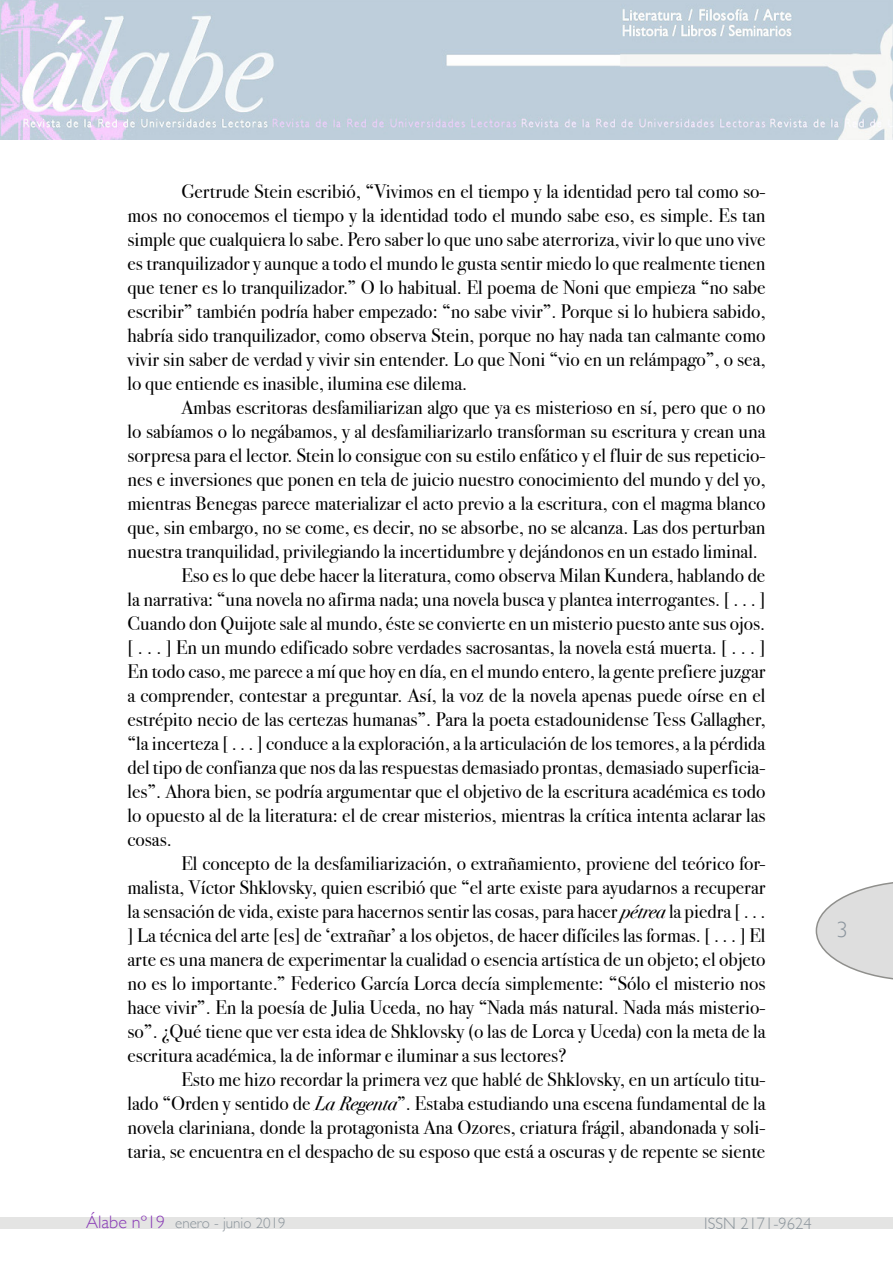
<style>
.page{position:relative;width:893px;height:1263px;background:#fff}
.page>*{position:absolute;margin:0;border:0;box-sizing:border-box;transform-origin:0 0}
.t1{font:300 22.5px "Gill Sans";color:#8a949d}
.t2{font:19.5px/24px "Bodoni Svty Two OSITCTT Book";color:#000;text-align:justify}
.t3{font:300 16.5px "Gill Sans";color:#8c959c}
.t4{font:300 15px "Gill Sans";color:#8c959c}
.s1{font-family:"Bodoni Svty Two OSITCTT Book It"}
.s2{font-size:18px;color:#893ab6}
</style>
<div class="page">
<svg style="left:816px;top:882px;width:77px;height:98px"></svg>
<img style="left:0;top:0;width:893px;height:139px">
<div style="left:0;top:1218px;width:893px;height:11px;background:#e4e4e3"></div>
<p class="t2" style="left:128px;top:179px;width:639px;text-indent:54px">Gertrude Stein escribió, “Vivimos en el tiempo y la identidad pero tal como so&shy;mos no conocemos el tiempo y la identidad todo el mundo sabe eso, es simple. Es tan simple que cualquiera lo sabe. Pero saber lo que uno sabe aterroriza, vivir lo que uno vive es tranquilizador y aunque a todo el mundo le gusta sentir miedo lo que realmente tienen que tener es lo tranquilizador.” O lo habitual. El poema de Noni que empieza “no sabe escribir” también podría haber empezado: “no sabe vivir”. Porque si lo hubiera sabido, habría sido tranquilizador, como observa Stein, porque no hay nada tan calmante como vivir sin saber de verdad y vivir sin entender. Lo que Noni “vio en un relámpago”, o sea, lo que entiende es inasible, ilumina ese dilema.</p>
<p class="t2" style="left:182px;top:395px;width:585px">Ambas escritoras desfamiliarizan algo que ya es misterioso en sí, pero que o no</p>
<p class="t2" style="left:128px;top:419px;width:639px">lo sabíamos o lo negábamos, y al desfamiliarizarlo transforman su escritura y crean una</p>
<p class="t2" style="left:128px;top:443px;width:639px">sorpresa para el lector. Stein lo consigue con su estilo enfático y el fluir de sus repeticio-</p>
<p class="t2" style="left:128px;top:467px;width:639px">nes e inversiones que ponen en tela de juicio nuestro conocimiento del mundo y del yo,</p>
<p class="t2" style="left:128px;top:491px;width:639px">mientras Benegas parece materializar el acto previo a la escritura, con el magma blanco</p>
<p class="t2" style="left:128px;top:515px;width:639px">que, sin embargo, no se come, es decir, no se absorbe, no se alcanza. Las dos perturban</p>
<p class="t2" style="left:128px;top:539px;width:632px">nuestra tranquilidad, privilegiando la incertidumbre y dejándonos en un estado liminal.</p>
<p class="t2" style="left:182px;top:563px;width:585px">Eso es lo que debe hacer la literatura, como observa Milan Kundera, hablando de</p>
<p class="t2" style="left:128px;top:587px;width:639px">la narrativa: “una novela no afirma nada; una novela busca y plantea interrogantes. [ . . . ]</p>
<p class="t2" style="left:128px;top:611px;width:639px">Cuando don Quijote sale al mundo, éste se convierte en un misterio puesto ante sus ojos.</p>
<p class="t2" style="left:128px;top:635px;width:639px">[ . . . ] En un mundo edificado sobre verdades sacrosantas, la novela está muerta. [ . . . ]</p>
<p class="t2" style="left:128px;top:659px;width:639px">En todo caso, me parece a mí que hoy en día, en el mundo entero, la gente prefiere juzgar</p>
<p class="t2" style="left:128px;top:683px;width:639px">a comprender, contestar a preguntar. Así, la voz de la novela apenas puede oírse en el</p>
<p class="t2" style="left:128px;top:707px;width:639px">estrépito necio de las certezas humanas”. Para la poeta estadounidense Tess Gallagher,</p>
<p class="t2" style="left:128px;top:731px;width:639px">“la incerteza [ . . . ] conduce a la exploración, a la articulación de los temores, a la pérdida</p>
<p class="t2" style="left:128px;top:755px;width:639px">del tipo de confianza que nos da las respuestas demasiado prontas, demasiado superficia-</p>
<p class="t2" style="left:128px;top:779px;width:639px">les”. Ahora bien, se podría argumentar que el objetivo de la escritura académica es todo</p>
<p class="t2" style="left:128px;top:803px;width:639px">lo opuesto al de la literatura: el de crear misterios, mientras la crítica intenta aclarar las</p>
<p class="t2" style="left:128px;top:827px;width:46px">cosas.</p>
<p class="t2" style="left:182px;top:851px;width:585px">El concepto de la desfamiliarización, o extrañamiento, proviene del teórico for-</p>
<p class="t2" style="left:128px;top:875px;width:639px">malista, Víctor Shklovsky, quien escribió que “el arte existe para ayudarnos a recuperar</p>
<p class="t2" style="left:128px;top:899px;width:639px">la sensación de vida, existe para hacernos sentir las cosas, para hacer <span class="s1">pétrea</span> la piedra [ . . .</p>
<p class="t2" style="left:128px;top:924px;width:639px">] La técnica del arte [es] de ‘extrañar’ a los objetos, de hacer difíciles las formas. [ . . . ] El</p>
<p class="t2" style="left:128px;top:948px;width:639px">arte es una manera de experimentar la cualidad o esencia artística de un objeto; el objeto</p>
<p class="t2" style="left:128px;top:972px;width:639px">no es lo importante.” Federico García Lorca decía simplemente: “Sólo el misterio nos</p>
<p class="t2" style="left:128px;top:996px;width:639px">hace vivir”. En la poesía de Julia Uceda, no hay “Nada más natural. Nada más misterio-</p>
<p class="t2" style="left:128px;top:1020px;width:639px">so”. ¿Qué tiene que ver esta idea de Shklovsky (o las de Lorca y Uceda) con la meta de la</p>
<p class="t2" style="left:128px;top:1044px;width:440px">escritura académica, la de informar e iluminar a sus lectores?</p>
<p class="t2" style="left:182px;top:1068px;width:585px">Esto me hizo recordar la primera vez que hablé de Shklovsky, en un artículo titu-</p>
<p class="t2" style="left:128px;top:1092px;width:639px">lado “Orden y sentido de <span class="s1">La Regenta</span>”. Estaba estudiando una escena fundamental de la</p>
<p class="t2" style="left:128px;top:1116px;width:639px">novela clariniana, donde la protagonista Ana Ozores, criatura frágil, abandonada y soli-</p>
<p class="t2" style="left:128px;top:1140px;width:639px">taria, se encuentra en el despacho de su esposo que está a oscuras y de repente se siente</p>
<p class="t4" style="left:86px;top:1211px;width:201px"><span class="s2">Álabe nº19</span> enero - junio 2019</p>
<p class="t3" style="left:704px;top:1211px;width:109px">ISSN 2171-9624</p>
<p class="t1" style="left:837px;top:912px;width:13px">3</p>
</div>
